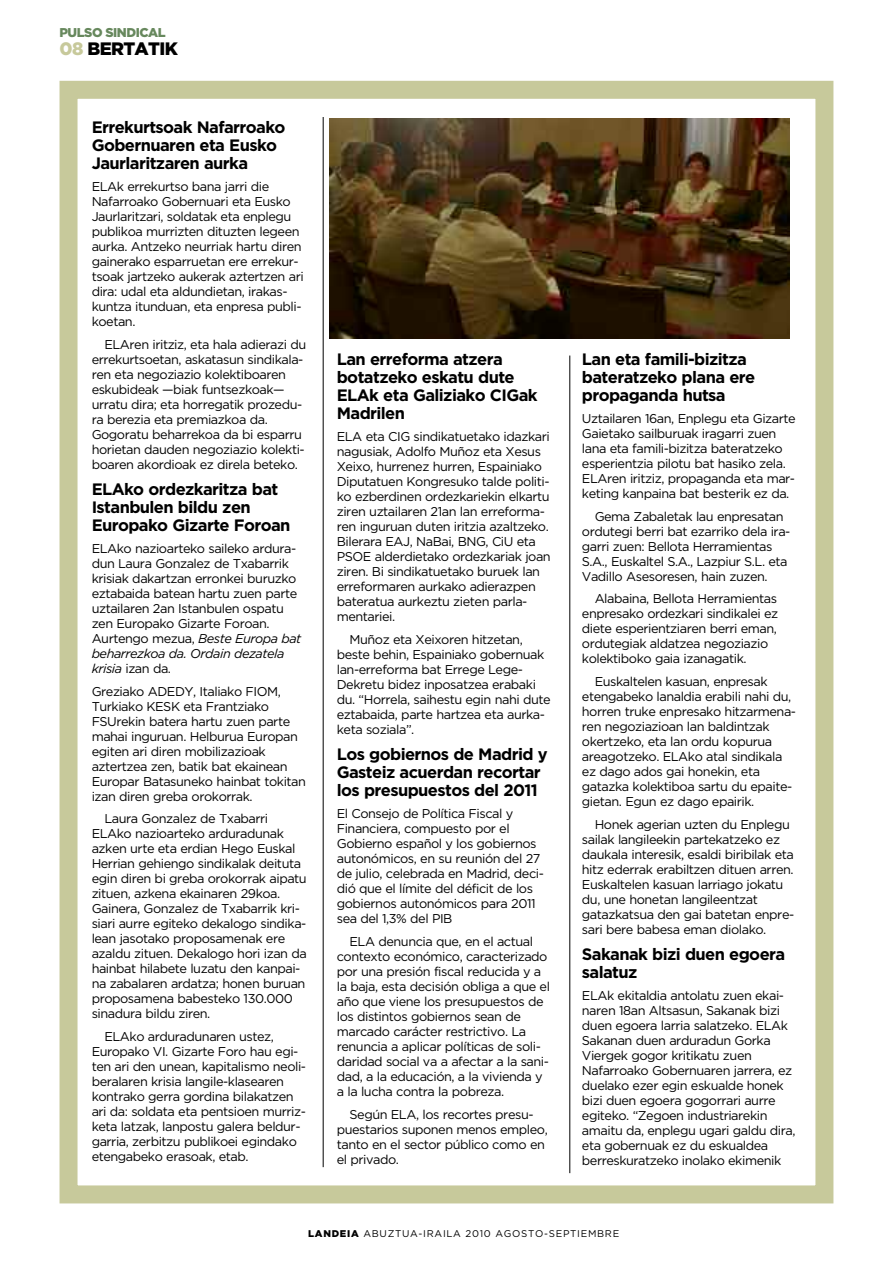
<style>
.page{position:relative;width:893px;height:1263px;background:#fff}
.page>*{position:absolute;margin:0;border:0;box-sizing:border-box;transform-origin:0 0}
.t1{font:900 18px "Gotham";letter-spacing:-.035em;color:#000}
.t2{font:700 16.5px/18px "Gotham";letter-spacing:-.035em;color:#000}
.t3{font:12.75px/15px "Gotham";letter-spacing:-.035em;color:#000}
.t4{font:900 12.75px "Gotham";letter-spacing:-.035em;color:#67885d}
.t5{font:9.75px "Gotham";letter-spacing:.07em;color:#000}
.s1{color:#c7c99b}
.s2{font-style:italic}
.s3{font-weight:900}
</style>
<div class="page">
<div style="left:60px;top:81px;width:773px;height:1122px;border:18px solid #c7c99b"></div>
<img style="left:330px;top:119px;width:459px;height:219px">
<hr style="left:323px;top:117px;width:1px;height:1050px;background:#000">
<hr style="left:570px;top:355px;width:1px;height:818px;background:#000">
<p class="t4" style="left:60px;top:25px;width:108px">PULSO SINDICAL</p>
<h1 class="t1" style="left:60px;top:38px;width:120px"><span class="s1">08</span> BERTATIK</h1>
<p class="t2" style="left:92px;top:118px;width:195px">Errekurtsoak Nafarroako<br>Gobernuaren eta Eusko<br>Jaurlaritzaren aurka</p>
<p class="t3" style="left:92px;top:179px;width:214px">ELAk errekurtso bana jarri die Nafarroako Gobernuari eta Eusko Jaurlaritzari, soldatak eta enplegu publikoa murrizten dituzten legeen aurka. Antzeko neurriak hartu diren gainerako esparruetan ere errekur&shy;tsoak jartzeko aukerak aztertzen ari dira: udal eta aldundietan, irakas&shy;kuntza itunduan, eta enpresa publi&shy;koetan.</p>
<p class="t3" style="left:92px;top:337px;width:216px;text-indent:13px">ELAren iritziz, eta hala adierazi du errekurtsoetan, askatasun sindikala&shy;ren eta negoziazio kolektiboaren eskubideak —biak funtsezkoak— urratu dira; eta horregatik prozedu&shy;ra berezia eta premiazkoa da.<br>Gogoratu beharrekoa da bi esparru horietan dauden negoziazio kolekti&shy;boaren akordioak ez direla beteko.</p>
<p class="t2" style="left:92px;top:480px;width:200px">ELAko ordezkaritza bat<br>Istanbulen bildu zen<br>Europako Gizarte Foroan</p>
<p class="t3" style="left:92px;top:541px;width:211px">ELAko nazioarteko saileko ardura&shy;dun Laura Gonzalez de Txabarrik krisiak dakartzan erronkei buruzko eztabaida batean hartu zuen parte uztailaren 2an Istanbulen ospatu zen Europako Gizarte Foroan.<br>Aurtengo mezua, <span class="s2">Beste Europa bat beharrezkoa da. Ordain dezatela krisia</span> izan da.</p>
<p class="t3" style="left:92px;top:683px;width:216px">Greziako ADEDY, Italiako FIOM,<br>Turkiako KESK eta Frantziako<br>FSUrekin batera hartu zuen parte mahai inguruan. Helburua Europan egiten ari diren mobilizazioak aztertzea zen, batik bat ekainean<br>Europar Batasuneko hainbat tokitan izan diren greba orokorrak.</p>
<p class="t3" style="left:92px;top:811px;width:217px;text-indent:13px">Laura Gonzalez de Txabarri ELAko nazioarteko arduradunak azken urte eta erdian Hego Euskal Herrian gehiengo sindikalak deituta egin diren bi greba orokorrak aipatu zituen, azkena ekainaren 29koa.<br>Gainera, Gonzalez de Txabarrik kri&shy;siari aurre egiteko dekalogo sindika&shy;lean jasotako proposamenak ere azaldu zituen. Dekalogo hori izan da hainbat hilabete luzatu den kanpai&shy;na zabalaren ardatza; honen buruan proposamena babesteko 130.000 sinadura bildu ziren.</p>
<p class="t3" style="left:92px;top:1029px;width:216px;text-indent:13px">ELAko arduradunaren ustez, Europako VI. Gizarte Foro hau egi&shy;ten ari den unean, kapitalismo neoli&shy;beralaren krisia langile-klasearen kontrako gerra gordina bilakatzen ari da: soldata eta pentsioen murriz&shy;keta latzak, lanpostu galera beldur&shy;garria, zerbitzu publikoei egindako etengabeko erasoak, etab.</p>
<p class="t2" style="left:337px;top:350px;width:202px">Lan erreforma atzera botatzeko eskatu dute<br>ELAk eta Galiziako CIGak<br>Madrilen</p>
<p class="t3" style="left:337px;top:429px;width:216px">ELA eta CIG sindikatuetako idazkari nagusiak, Adolfo Muñoz eta Xesus Xeixo, hurrenez hurren, Espainiako Diputatuen Kongresuko talde politi&shy;ko ezberdinen ordezkariekin elkartu ziren uztailaren 21an lan erreforma&shy;ren inguruan duten iritzia azaltzeko.<br>Bilerara EAJ, NaBai, BNG, CiU eta PSOE alderdietako ordezkariak joan ziren. Bi sindikatuetako buruek lan erreformaren aurkako adierazpen bateratua aurkeztu zieten parla&shy;mentariei.</p>
<p class="t3" style="left:337px;top:632px;width:215px;text-indent:13px">Muñoz eta Xeixoren hitzetan, beste behin, Espainiako gobernuak lan-erreforma bat Errege Lege-<br>Dekretu bidez inposatzea erabaki du. “Horrela, saihestu egin nahi dute eztabaida, parte hartzea eta aurka&shy;keta soziala”.</p>
<p class="t2" style="left:337px;top:745px;width:212px">Los gobiernos de Madrid y<br>Gasteiz acuerdan recortar los presupuestos del 2011</p>
<p class="t3" style="left:337px;top:806px;width:209px">El Consejo de Política Fiscal y<br>Financiera, compuesto por el<br>Gobierno español y los gobiernos autonómicos, en su reunión del 27 de julio, celebrada en Madrid, deci&shy;dió que el límite del déficit de los gobiernos autonómicos para 2011 sea del 1,3% del PIB</p>
<p class="t3" style="left:337px;top:934px;width:215px;text-indent:13px">ELA denuncia que, en el actual contexto económico, caracterizado por una presión fiscal reducida y a la baja, esta decisión obliga a que el año que viene los presupuestos de los distintos gobiernos sean de marcado carácter restrictivo. La renuncia a aplicar políticas de soli&shy;daridad social va a afectar a la sani&shy;dad, a la educación, a la vivienda y a la lucha contra la pobreza.</p>
<p class="t3" style="left:337px;top:1106px;width:212px;text-indent:13px">Según ELA, los recortes presu&shy;puestarios suponen menos empleo, tanto en el sector público como en el privado.</p>
<p class="t2" style="left:582px;top:350px;width:175px">Lan eta famili-bizitza bateratzeko plana ere propaganda hutsa</p>
<p class="t3" style="left:582px;top:411px;width:215px">Uztailaren 16an, Enplegu eta Gizarte Gaietako sailburuak iragarri zuen lana eta famili-bizitza bateratzeko esperientzia pilotu bat hasiko zela.<br>ELAren iritziz, propaganda eta mar&shy;keting kanpaina bat besterik ez da.</p>
<p class="t3" style="left:582px;top:509px;width:210px;text-indent:13px">Gema Zabaletak lau enpresatan ordutegi berri bat ezarriko dela ira&shy;garri zuen: Bellota Herramientas S.A., Euskaltel S.A., Lazpiur S.L. eta Vadillo Asesoresen, hain zuzen.</p>
<p class="t3" style="left:582px;top:591px;width:198px;text-indent:13px">Alabaina, Bellota Herramientas enpresako ordezkari sindikalei ez diete esperientziaren berri eman, ordutegiak aldatzea negoziazio kolektiboko gaia izanagatik.</p>
<p class="t3" style="left:582px;top:674px;width:216px;text-indent:13px">Euskaltelen kasuan, enpresak etengabeko lanaldia erabili nahi du, horren truke enpresako hitzarmena&shy;ren negoziazioan lan baldintzak okertzeko, eta lan ordu kopurua areagotzeko. ELAko atal sindikala ez dago ados gai honekin, eta gatazka kolektiboa sartu du epaite&shy;gietan. Egun ez dago epairik.</p>
<p class="t3" style="left:582px;top:817px;width:214px;text-indent:13px">Honek agerian uzten du Enplegu sailak langileekin partekatzeko ez daukala interesik, esaldi biribilak eta hitz ederrak erabiltzen dituen arren.<br>Euskaltelen kasuan larriago jokatu du, une honetan langileentzat gatazkatsua den gai batetan enpre&shy;sari bere babesa eman diolako.</p>
<p class="t2" style="left:582px;top:945px;width:205px">Sakanak bizi duen egoera salatuz</p>
<p class="t3" style="left:582px;top:988px;width:215px">ELAk ekitaldia antolatu zuen ekai&shy;naren 18an Altsasun, Sakanak bizi duen egoera larria salatzeko. ELAk Sakanan duen arduradun Gorka Viergek gogor kritikatu zuen Nafarroako Gobernuaren jarrera, ez duelako ezer egin eskualde honek bizi duen egoera gogorrari aurre egiteko. “Zegoen industriarekin amaitu da, enplegu ugari galdu dira, eta gobernuak ez du eskualdea berreskuratzeko inolako ekimenik</p>
<p class="t5" style="left:308px;top:1228px;width:312px"><span class="s3">LANDEIA</span> ABUZTUA-IRAILA 2010 AGOSTO-SEPTIEMBRE</p>
</div>
